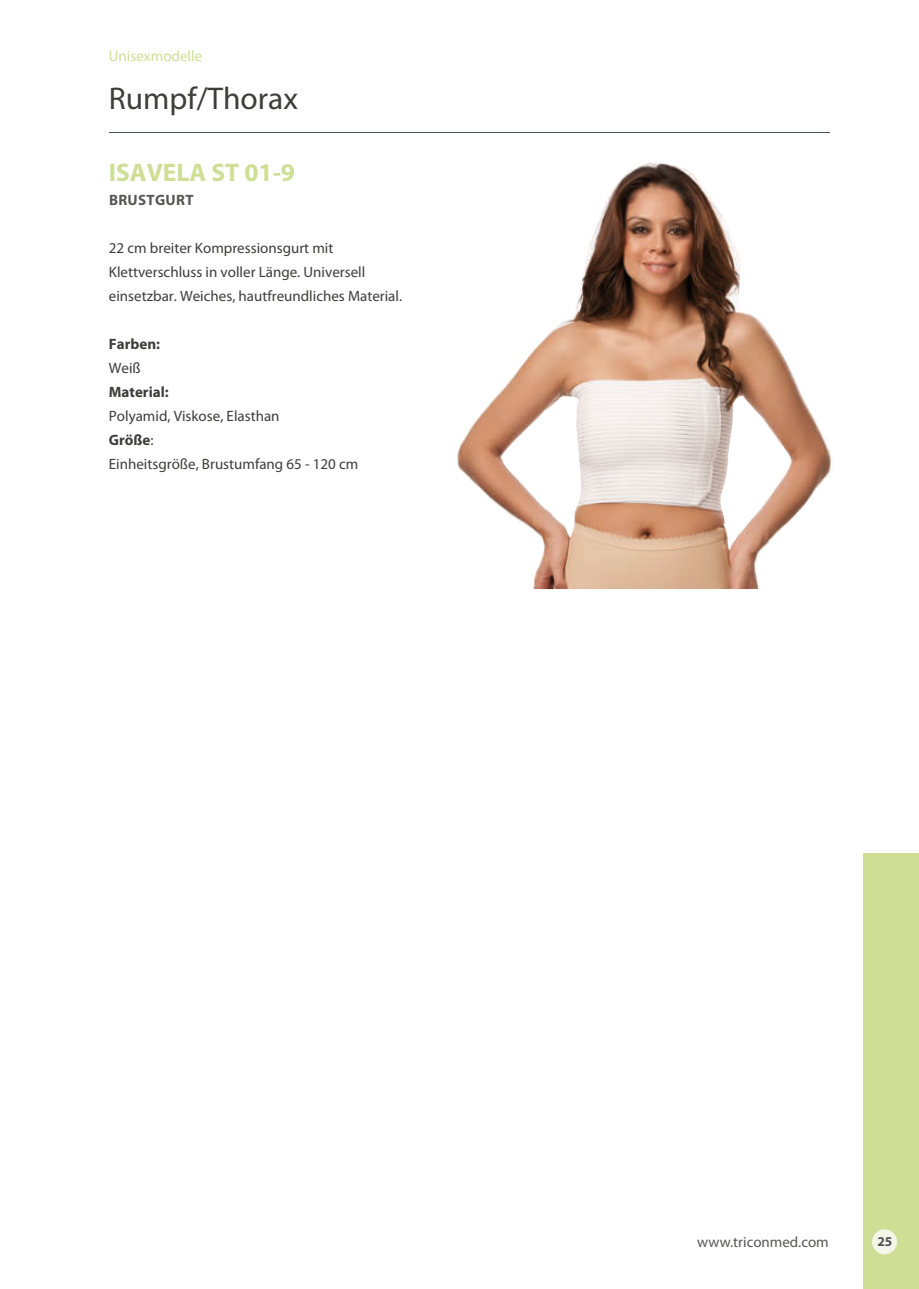
<style>
.page{position:relative;width:919px;height:1289px;background:#fff}
.page>*{position:absolute;margin:0;border:0;box-sizing:border-box;transform-origin:0 0}
.t1{font:31.5px "Myriad Pro";color:#3d3d3c}
.t2{font:700 25.5px "Myriad Pro";color:#cedf95}
.t3{font:15px/24px "Myriad Pro";color:#3d3d3c}
.t4{font:15px "Myriad Pro";color:#575756}
.t5{font:700 15px "Myriad Pro";color:#3d3d3c}
.t6{font:15px "Myriad Pro";color:#cedf95}
.t7{font:700 15px "Myriad Pro";letter-spacing:.02em;color:#575756}
.t8{font:700 13.5px "Myriad Pro";color:#4b5155}
.s1{font-weight:700}
</style>
<div class="page">
<div style="left:863px;top:853px;width:55px;height:435px;background:#cedf95"></div>
<hr style="left:109px;top:132px;width:720px;height:1px;background:#4b5155">
<img style="left:457px;top:170px;width:376px;height:419px">
<svg style="left:501px;top:397px;width:81px;height:140px"></svg>
<svg style="left:720px;top:394px;width:71px;height:155px"></svg>
<div style="left:872px;top:1229px;width:25px;height:25px;background:#f4f7e8;border-radius:50%"></div>
<p class="t6" style="left:109px;top:50px;width:95px">Unisexmodelle</p>
<h1 class="t1" style="left:109px;top:86px;width:191px">Rumpf/Thorax</h1>
<h2 class="t2" style="left:109px;top:157px;width:188px">ISAVELA ST 01-9</h2>
<p class="t7" style="left:109px;top:191px;width:86px">BRUSTGURT</p>
<p class="t3" style="left:109px;top:237px;width:295px">22 cm breiter Kompressionsgurt mit<br>Klettverschluss in voller Länge. Universell einsetzbar. Weiches, hautfreundliches Material.</p>
<p class="t5" style="left:109px;top:335px;width:53px">Farben:</p>
<p class="t3" style="left:109px;top:357px;width:33px">Weiß</p>
<p class="t5" style="left:109px;top:383px;width:61px">Material:</p>
<p class="t3" style="left:109px;top:405px;width:251px">Polyamid, Viskose, Elasthan<br><span class="s1">Größe</span>:<br>Einheitsgröße, Brustumfang 65 - 120 cm</p>
<p class="t4" style="left:697px;top:1235px;width:133px">www.triconmed.com</p>
<p class="t8" style="left:877px;top:1233px;width:16px">25</p>
</div>
